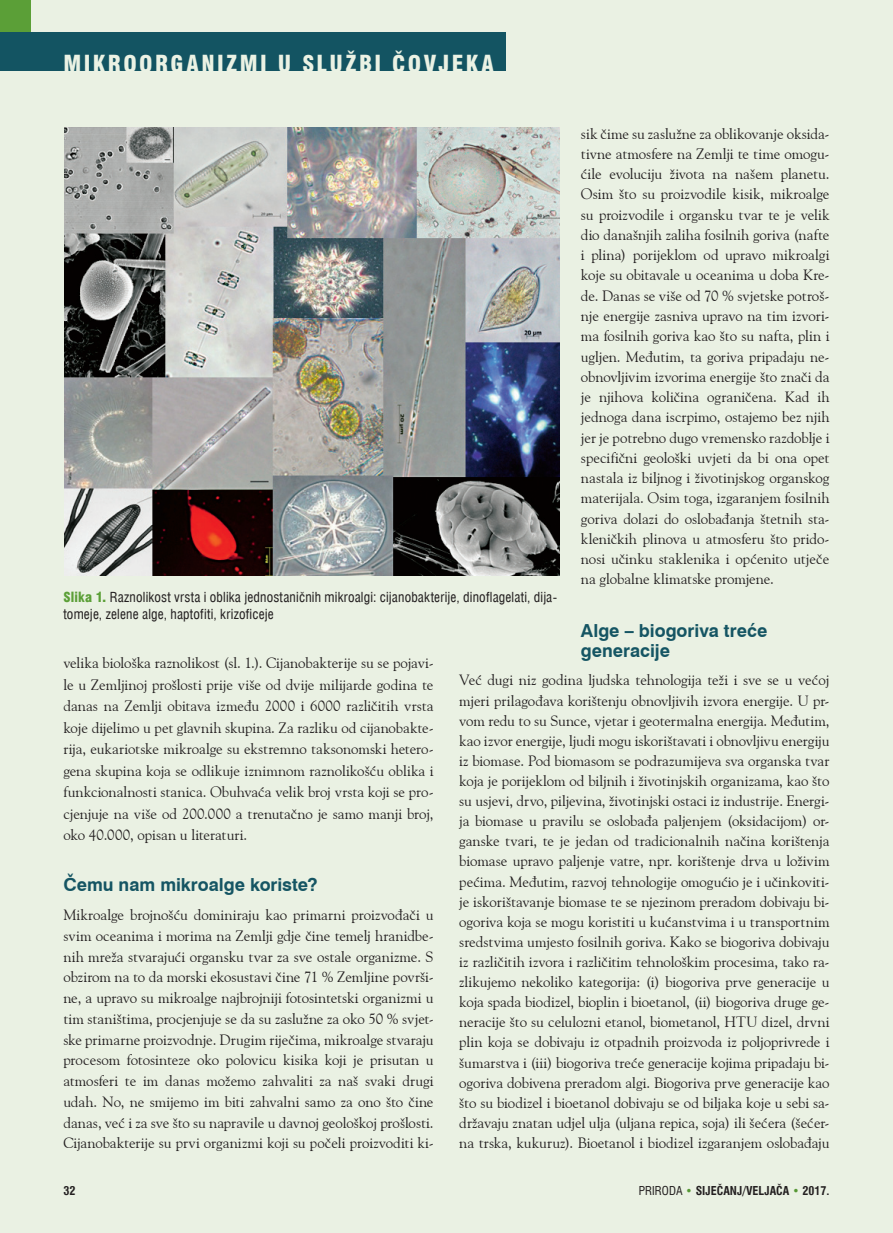
<style>
.page{position:relative;width:893px;height:1233px;background:#fff}
.page>*{position:absolute;margin:0;border:0;box-sizing:border-box;transform-origin:0 0}
.t1{font:900 condensed 22.5px "Swiss 721 BT";letter-spacing:.105em;color:#ebf2e4}
.t2{font:700 18px/20.2px "Swiss 721 BT";color:#155563}
.t3{font:15px/20.1px "Goudy Old Style BT";letter-spacing:-.005em;color:#231f20;text-align:justify}
.t4{font:condensed 13.5px/16.5px "Swiss 721 BT";letter-spacing:.015em;color:#231f20}
.t5{font:700 condensed 12px "Swiss 721 BT";color:#231f20}
.s1{font-weight:900;color:#5b9f37}
.s2{font-weight:400}
.s3{color:#569834}
</style>
<div class="page">
<div style="left:0;top:0;width:892px;height:1232px;background:#eaf1e3"></div>
<div style="left:0;top:0;width:31px;height:32px;background:#5b9f37"></div>
<div style="left:0;top:32px;width:506px;height:39px;background:#135462"></div>
<img style="left:65px;top:127px;width:494px;height:448px">
<h1 class="t1" style="left:63px;top:50px;width:431px">MIKROORGANIZMI U SLUŽBI ČOVJEKA</h1>
<p class="t3" style="left:580px;top:123px;width:250px">sik čime su zaslužne za oblikovanje oksida&shy;tivne atmosfere na Zemlji te time omogu&shy;ćile evoluciju života na našem planetu.<br>Osim što su proizvodile kisik, mikroalge su proizvodile i organsku tvar te je velik dio današnjih zaliha fosilnih goriva (nafte i plina) porijeklom od upravo mikroalgi koje su obitavale u oceanima u doba Kre&shy;de. Danas se više od 70 % svjetske potroš&shy;nje energije zasniva upravo na tim izvori&shy;ma fosilnih goriva kao što su nafta, plin i ugljen. Međutim, ta goriva pripadaju ne&shy;obnovljivim izvorima energije što znači da je njihova količina ograničena. Kad ih jednoga dana iscrpimo, ostajemo bez njih jer je potrebno dugo vremensko razdoblje i specifični geološki uvjeti da bi ona opet nastala iz biljnog i životinjskog organskog materijala. Osim toga, izgaranjem fosilnih goriva dolazi do oslobađanja štetnih sta&shy;kleničkih plinova u atmosferu što prido&shy;nosi učinku staklenika i općenito utječe na globalne klimatske promjene.</p>
<p class="t2" style="left:580px;top:620px;width:188px">Alge – biogoriva treće generacije</p>
<p class="t3" style="left:459px;top:670px;width:371px">Već dugi niz godina ljudska tehnologija teži i sve se u većoj mjeri prilagođava korištenju obnovljivih izvora energije. U pr&shy;vom redu to su Sunce, vjetar i geotermalna energija. Međutim, kao izvor energije, ljudi mogu iskorištavati i obnovljivu energiju iz biomase. Pod biomasom se podrazumijeva sva organska tvar koja je porijeklom od biljnih i životinjskih organizama, kao što su usjevi, drvo, piljevina, životinjski ostaci iz industrije. Energi&shy;ja biomase u pravilu se oslobađa paljenjem (oksidacijom) or&shy;ganske tvari, te je jedan od tradicionalnih načina korištenja biomase upravo paljenje vatre, npr. korištenje drva u loživim pećima. Međutim, razvoj tehnologije omogućio je i učinkoviti&shy;je iskorištavanje biomase te se njezinom preradom dobivaju bi&shy;ogoriva koja se mogu koristiti u kućanstvima i u transportnim sredstvima umjesto fosilnih goriva. Kako se biogoriva dobivaju iz različitih izvora i različitim tehnološkim procesima, tako ra&shy;zlikujemo nekoliko kategorija: (i) biogoriva prve generacije u koja spada biodizel, bioplin i bioetanol, (ii) biogoriva druge ge&shy;neracije što su celulozni etanol, biometanol, HTU dizel, drvni plin koja se dobivaju iz otpadnih proizvoda iz poljoprivrede i šumarstva i (iii) biogoriva treće generacije kojima pripadaju bi&shy;ogoriva dobivena preradom algi. Biogoriva prve generacije kao što su biodizel i bioetanol dobivaju se od biljaka koje u sebi sa&shy;državaju znatan udjel ulja (uljana repica, soja) ili šećera (šećer&shy;na trska, kukuruz). Bioetanol i biodizel izgaranjem oslobađaju</p>
<p class="t4" style="left:63px;top:589px;width:495px"><span class="s1">Slika 1.</span> Raznolikost vrsta i oblika jednostaničnih mikroalgi: cijanobakterije, dinoflagelati, dija&shy;tomeje, zelene alge, haptofiti, krizoficeje</p>
<p class="t3" style="left:63px;top:652px;width:371px;line-height:21.5px">velika biološka raznolikost (sl. 1.). Cijanobakterije su se pojavi&shy;le u Zemljinoj prošlosti prije više od dvije milijarde godina te danas na Zemlji obitava između 2000 i 6000 različitih vrsta koje dijelimo u pet glavnih skupina. Za razliku od cijanobakte&shy;rija, eukariotske mikroalge su ekstremno taksonomski hetero&shy;gena skupina koja se odlikuje iznimnom raznolikošću oblika i funkcionalnosti stanica. Obuhvaća velik broj vrsta koji se pro&shy;cjenjuje na više od 200.000 a trenutačno je samo manji broj, oko 40.000, opisan u literaturi.</p>
<p class="t2" style="left:63px;top:874px;width:255px">Čemu nam mikroalge koriste?</p>
<p class="t3" style="left:63px;top:904px;width:371px;line-height:20.7px">Mikroalge brojnošću dominiraju kao primarni proizvođači u svim oceanima i morima na Zemlji gdje čine temelj hranidbe&shy;nih mreža stvarajući organsku tvar za sve ostale organizme. S obzirom na to da morski ekosustavi čine 71 % Zemljine površi&shy;ne, a upravo su mikroalge najbrojniji fotosintetski organizmi u tim staništima, procjenjuje se da su zaslužne za oko 50 % svjet&shy;ske primarne proizvodnje. Drugim riječima, mikroalge stvaraju procesom fotosinteze oko polovicu kisika koji je prisutan u atmosferi te im danas možemo zahvaliti za naš svaki drugi udah. No, ne smijemo im biti zahvalni samo za ono što čine danas, već i za sve što su napravile u davnoj geološkoj prošlosti.<br>Cijanobakterije su prvi organizmi koji su počeli proizvoditi ki-</p>
<p class="t5" style="left:63px;top:1183px;width:13px">32</p>
<p class="t5" style="left:638px;top:1183px;width:192px"><span class="s2">PRIRODA</span> <span class="s3">•</span> SIJEČANJ/VELJAČA <span class="s3">•</span> 2017.</p>
</div>
